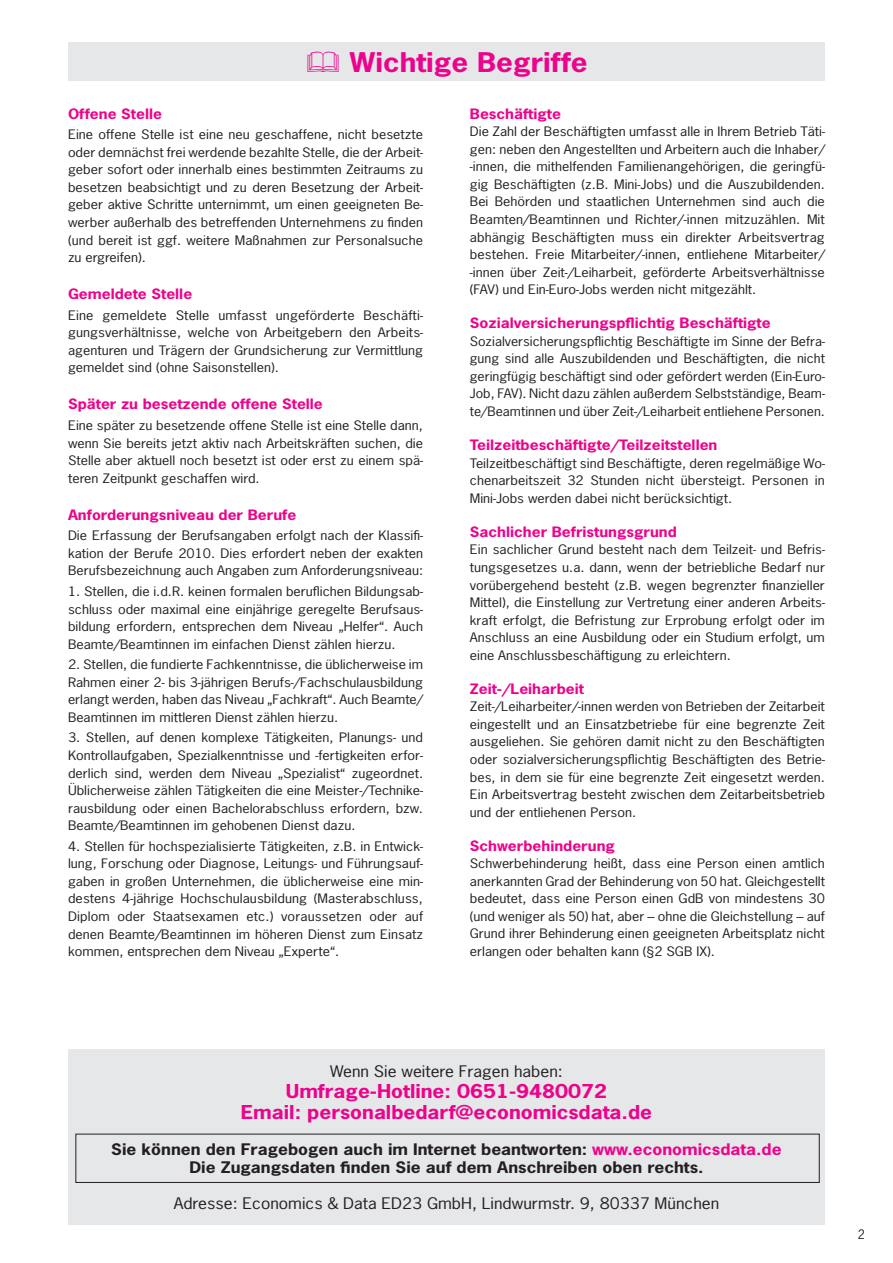
<style>
.page{position:relative;width:893px;height:1263px;background:#fff}
.page>*{position:absolute;margin:0;border:0;box-sizing:border-box;transform-origin:0 0}
.t1{font:700 25.5px "News Gothic Std";color:#ed028c;scale:1.16 1}
.t2{font:700 18px "News Gothic Std";color:#ed028c;scale:1.16 1}
.t3{font:700 15px "News Gothic Std";color:#231f20;scale:1.16 1}
.t4{font:15px "News Gothic Std";color:#231f20;scale:1.16 1}
.t5{font:700 13.5px "News Gothic Std";color:#ed028c;scale:1.16 1}
.Text_8_10{font:12.3px/17.5px "News Gothic Std";color:#231f20;text-align:justify;scale:1.16 1}
.Text_8_10-2{font:12.3px/17.5px "News Gothic Std";color:#231f20;text-align:justify;scale:1.14 1}
.Text_8_10-3{font:12.3px "News Gothic Std";color:#231f20}
.s1{color:#ed028c}
</style>
<div class="page">
<div style="left:68px;top:43px;width:757px;height:38px;background:#e6e7e9"></div>
<div style="left:68px;top:1049px;width:757px;height:176px;background:#e6e7e9"></div>
<div style="left:75px;top:1134px;width:745px;height:49px;border:1px solid #231f20"></div>
<h1 class="t1" style="left:350px;top:45px;width:206px">Wichtige Begriffe</h1>
<h2 class="t5" style="left:68px;top:105px;width:83px">Offene Stelle</h2>
<p class="Text_8_10" style="left:68px;top:126px;width:308px">Eine offene Stelle ist eine neu geschaffene, nicht besetzte oder demnächst frei werdende bezahlte Stelle, die der Arbeit&shy;geber sofort oder innerhalb eines bestimmten Zeitraums zu besetzen beabsichtigt und zu deren Besetzung der Arbeit&shy;geber aktive Schritte unternimmt, um einen geeigneten Be&shy;werber außerhalb des betreffenden Unternehmens zu finden (und bereit ist ggf. weitere Maßnahmen zur Personalsuche zu ergreifen).</p>
<h2 class="t5" style="left:68px;top:285px;width:109px">Gemeldete Stelle</h2>
<p class="Text_8_10" style="left:68px;top:306px;width:308px">Eine gemeldete Stelle umfasst ungeförderte Beschäfti&shy;gungsverhältnisse, welche von Arbeitgebern den Arbeits&shy;agenturen und Trägern der Grundsicherung zur Vermittlung gemeldet sind (ohne Saisonstellen).</p>
<h2 class="t5" style="left:68px;top:395px;width:221px">Später zu besetzende offene Stelle</h2>
<p class="Text_8_10" style="left:68px;top:416px;width:308px">Eine später zu besetzende offene Stelle ist eine Stelle dann, wenn Sie bereits jetzt aktiv nach Arbeitskräften suchen, die Stelle aber aktuell noch besetzt ist oder erst zu einem spä&shy;teren Zeitpunkt geschaffen wird.</p>
<h2 class="t5" style="left:68px;top:506px;width:198px">Anforderungsniveau der Berufe</h2>
<p class="Text_8_10" style="left:68px;top:527px;width:308px">Die Erfassung der Berufsangaben erfolgt nach der Klassifi&shy;kation der Berufe 2010. Dies erfordert neben der exakten Berufsbezeichnung auch Angaben zum Anforderungsniveau:</p>
<p class="Text_8_10" style="left:68px;top:582px;width:308px">1. Stellen, die i.d.R. keinen formalen beruflichen Bildungsab&shy;schluss oder maximal eine einjährige geregelte Berufsaus&shy;bildung erfordern, entsprechen dem Niveau „Helfer“. Auch Beamte/Beamtinnen im einfachen Dienst zählen hierzu.</p>
<p class="Text_8_10" style="left:68px;top:656px;width:308px">2. Stellen, die fundierte Fachkenntnisse, die üblicherweise im Rahmen einer 2- bis 3-jährigen Berufs-/Fachschulausbildung erlangt werden, haben das Niveau „Fachkraft“. Auch Beamte/ Beamtinnen im mittleren Dienst zählen hierzu.</p>
<p class="Text_8_10" style="left:68px;top:729px;width:308px">3. Stellen, auf denen komplexe Tätigkeiten, Planungs- und Kontrollaufgaben, Spezialkenntnisse und -fertigkeiten erfor&shy;derlich sind, werden dem Niveau „Spezialist“ zugeordnet.<br>Üblicherweise zählen Tätigkeiten die eine Meister-/Technike&shy;rausbildung oder einen Bachelorabschluss erfordern, bzw.<br>Beamte/Beamtinnen im gehobenen Dienst dazu.</p>
<p class="Text_8_10" style="left:68px;top:837px;width:308px">4. Stellen für hochspezialisierte Tätigkeiten, z.B. in Entwick&shy;lung, Forschung oder Diagnose, Leitungs- und Führungsauf&shy;gaben in großen Unternehmen, die üblicherweise eine min&shy;destens 4-jährige Hochschulausbildung (Masterabschluss, Diplom oder Staatsexamen etc.) voraussetzen oder auf denen Beamte/Beamtinnen im höheren Dienst zum Einsatz kommen, entsprechen dem Niveau „Experte“.</p>
<h2 class="t5" style="left:470px;top:105px;width:80px">Beschäftigte</h2>
<p class="Text_8_10" style="left:470px;top:123px;width:308px">Die Zahl der Beschäftigten umfasst alle in Ihrem Betrieb Täti&shy;gen: neben den Angestellten und Arbeitern auch die Inhaber/ -innen, die mithelfenden Familienangehörigen, die geringfü&shy;gig Beschäftigten (z.B. Mini-Jobs) und die Auszubildenden.<br>Bei Behörden und staatlichen Unternehmen sind auch die Beamten/Beamtinnen und Richter/-innen mitzuzählen. Mit abhängig Beschäftigten muss ein direkter Arbeitsvertrag bestehen. Freie Mitarbeiter/-innen, entliehene Mitarbeiter/ -innen über Zeit-/Leiharbeit, geförderte Arbeitsverhältnisse (FAV) und Ein-Euro-Jobs werden nicht mitgezählt.</p>
<h2 class="t5" style="left:470px;top:314px;width:261px">Sozialversicherungspflichtig Beschäftigte</h2>
<p class="Text_8_10-2" style="left:470px;top:332px;width:313px">Sozialversicherungspflichtig Beschäftigte im Sinne der Befra&shy;gung sind alle Auszubildenden und Beschäftigten, die nicht geringfügig beschäftigt sind oder gefördert werden (Ein-Euro-Job, FAV). Nicht dazu zählen außerdem Selbstständige, Beam&shy;te/Beamtinnen und über Zeit-/Leiharbeit entliehene Personen.</p>
<h2 class="t5" style="left:470px;top:436px;width:215px">Teilzeitbeschäftigte/Teilzeitstellen</h2>
<p class="Text_8_10" style="left:470px;top:454px;width:308px">Teilzeitbeschäftigt sind Beschäftigte, deren regelmäßige Wo&shy;chenarbeitszeit 32 Stunden nicht übersteigt. Personen in Mini-Jobs werden dabei nicht berücksichtigt.</p>
<h2 class="t5" style="left:470px;top:523px;width:180px">Sachlicher Befristungsgrund</h2>
<p class="Text_8_10" style="left:470px;top:541px;width:308px">Ein sachlicher Grund besteht nach dem Teilzeit- und Befris&shy;tungsgesetzes u.a. dann, wenn der betriebliche Bedarf nur vorübergehend besteht (z.B. wegen begrenzter finanzieller Mittel), die Einstellung zur Vertretung einer anderen Arbeits&shy;kraft erfolgt, die Befristung zur Erprobung erfolgt oder im Anschluss an eine Ausbildung oder ein Studium erfolgt, um eine Anschlussbeschäftigung zu erleichtern.</p>
<h2 class="t5" style="left:470px;top:680px;width:100px">Zeit-/Leiharbeit</h2>
<p class="Text_8_10" style="left:470px;top:698px;width:308px">Zeit-/Leiharbeiter/-innen werden von Betrieben der Zeitarbeit eingestellt und an Einsatzbetriebe für eine begrenzte Zeit ausgeliehen. Sie gehören damit nicht zu den Beschäftigten oder sozialversicherungspflichtig Beschäftigten des Betrie&shy;bes, in dem sie für eine begrenzte Zeit eingesetzt werden.<br>Ein Arbeitsvertrag besteht zwischen dem Zeitarbeitsbetrieb und der entliehenen Person.</p>
<h2 class="t5" style="left:470px;top:837px;width:127px">Schwerbehinderung</h2>
<p class="Text_8_10" style="left:470px;top:855px;width:308px">Schwerbehinderung heißt, dass eine Person einen amtlich anerkannten Grad der Behinderung von 50 hat. Gleichgestellt bedeutet, dass eine Person einen GdB von mindestens 30 (und weniger als 50) hat, aber – ohne die Gleichstellung – auf Grund ihrer Behinderung einen geeigneten Arbeitsplatz nicht erlangen oder behalten kann (§2 SGB IX).</p>
<p class="t4" style="left:330px;top:1062px;width:202px">Wenn Sie weitere Fragen haben:</p>
<p class="t2" style="left:286px;top:1079px;width:278px">Umfrage-Hotline: 0651-9480072</p>
<p class="t2" style="left:241px;top:1100px;width:356px">Email: personalbedarf@economicsdata.de</p>
<p class="t3" style="left:111px;top:1139px;width:579px">Sie können den Fragebogen auch im Internet beantworten: <span class="s1">www.economicsdata.de</span></p>
<p class="t3" style="left:189px;top:1157px;width:445px">Die Zugangsdaten finden Sie auf dem Anschreiben oben rechts.</p>
<p class="t4" style="left:174px;top:1194px;width:472px">Adresse: Economics &amp; Data ED23 GmbH, Lindwurmstr. 9, 80337 München</p>
<p class="Text_8_10-3" style="left:858px;top:1226px;width:9px">2</p>
</div>
